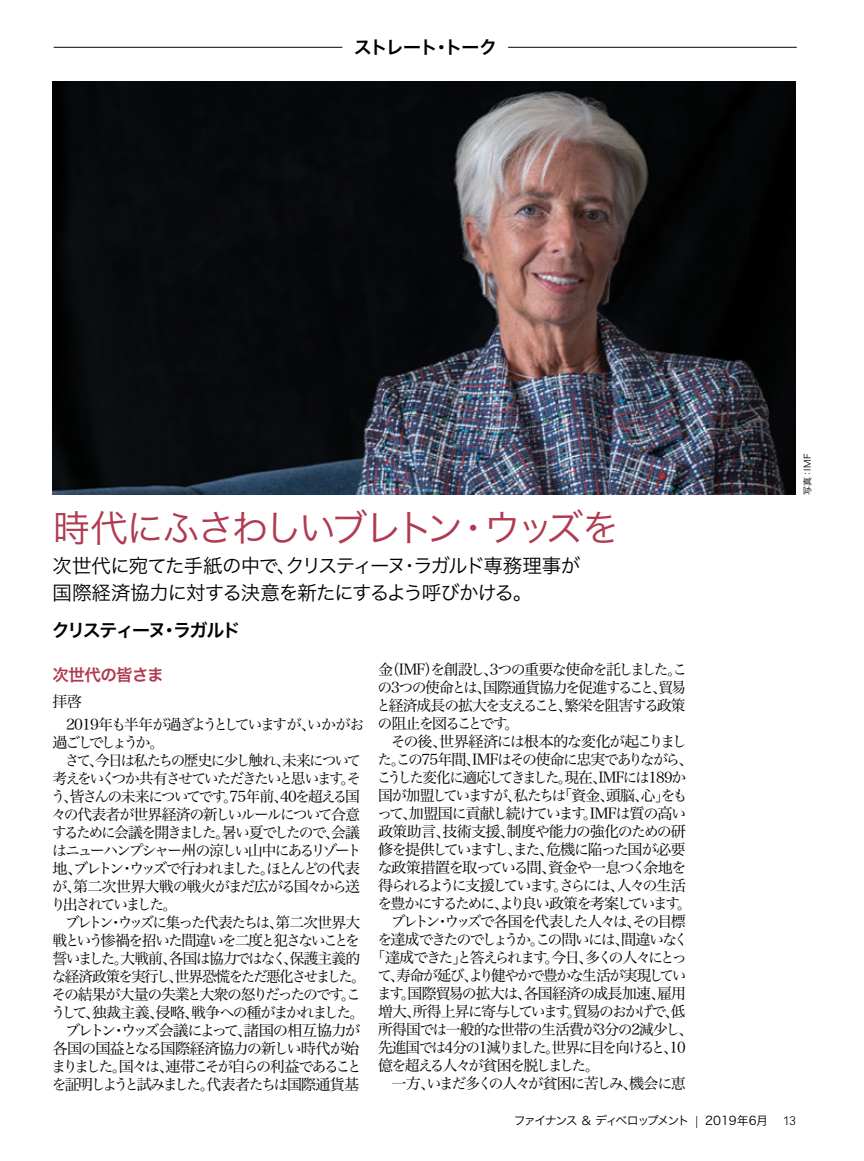
<style>
.page{position:relative;width:864px;height:1161px;background:#fff}
.page>*{position:absolute;margin:0;border:0;box-sizing:border-box;transform-origin:0 0}
.t1{font:37.5px "Hira Kaku Pro W3";letter-spacing:-.09em;color:#b03a50}
.t2{font:19.5px/27px "Hira Kaku Pro W3";letter-spacing:-.055em;color:#000}
.t3{font:18px "Hira Kaku Pro W6";letter-spacing:-.095em;color:#000}
.t4{font:18px "Hira Kaku Pro W6";letter-spacing:-.065em;color:#000}
.t5{font:16.5px "Hira Kaku Pro W6";letter-spacing:-.035em;color:#b03a50}
.t6{font:15px/18px "Hira Min Pro W3";letter-spacing:-.115em;color:#000;text-align:justify}
.t7{font:15px "Hira Min Pro W3";letter-spacing:-.16em;color:#000}
.t8{font:15px "Hira Min Pro W3";letter-spacing:-.14em;color:#000}
.t9{font:15px "Hira Min Pro W3";letter-spacing:-.095em;color:#000}
.t10{font:15px "Hira Min Pro W3";letter-spacing:-.09em;color:#000}
.t11{font:15px "Hira Min Pro W3";letter-spacing:-.085em;color:#000}
.t12{font:15px "Hira Min Pro W3";letter-spacing:-.155em;color:#000}
.t13{font:15px "Hira Min Pro W3";letter-spacing:-.17em;color:#000}
.t14{font:15px/22.5px "Hira Min Pro W3";letter-spacing:-.05em;color:#000}
.t15{font:15px "Hira Min Pro W3";letter-spacing:-.165em;color:#000}
.t16{font:15px "Hira Min Pro W3";letter-spacing:-.06em;color:#000}
.t17{font:15px "Hira Min Pro W3";letter-spacing:-.07em;color:#000}
.t18{font:15px "Hira Min Pro W3";letter-spacing:-.075em;color:#000}
.t19{font:15px "Hira Min Pro W3";letter-spacing:-.08em;color:#000}
.t20{font:15px "Hira Min Pro W3";letter-spacing:-.19em;color:#000}
.t21{font:12px "Hira Kaku Pro N W3";letter-spacing:-.13em;color:#000}
.t22{font:9px "Hira Kaku Pro W3";color:#000}
.s1{font-family:"Vectora LT Std";font-weight:300}
</style>
<div class="page">
<img style="left:53px;top:81px;width:742px;height:414px">
<hr style="left:54px;top:47px;width:288px;height:1px;background:#000">
<hr style="left:508px;top:47px;width:289px;height:1px;background:#000">
<p class="t4" style="left:354px;top:30px;width:145px">ストレート・トーク</p>
<h1 class="t1" style="left:52px;top:495px;width:569px">時代にふさわしいブレトン・ウッズを</h1>
<h2 class="t2" style="left:52px;top:551px;width:529px">次世代に宛てた手紙の中で、クリスティーヌ･ラガルド専務理事が国際経済協力に対する決意を新たにするよう呼びかける。</h2>
<p class="t3" style="left:52px;top:614px;width:190px">クリスティーヌ･ラガルド</p>
<p class="t22" style="left:799px;top:495px;width:43px;rotate:-90deg">写真：IMF</p>
<p class="t5" style="left:52px;top:660px;width:113px">次世代の皆さま</p>
<p class="t14" style="left:66px;top:689px;width:300px;text-indent:-14px">拝啓<br>2019年も半年が過ぎようとしていますが、いかがお</p>
<p class="t20" style="left:52px;top:729px;width:114px">過ごしでしょうか。</p>
<p class="t6" style="left:65px;top:750px;width:298px">さて、今日は私たちの歴史に少し触れ、未来について</p>
<p class="t7" style="left:53px;top:765px;width:310px">考えをいくつか共有させていただきたいと思います。そ</p>
<p class="t6" style="left:51px;top:786px;width:311px">う、皆さんの未来についてです。75年前、40を超える国</p>
<p class="t10" style="left:52px;top:801px;width:310px">々の代表者が世界経済の新しいルールについて合意</p>
<p class="t8" style="left:52px;top:819px;width:310px">するために会議を開きました。暑い夏でしたので、会議</p>
<p class="t12" style="left:52px;top:837px;width:312px">はニューハンプシャー州の涼しい山中にあるリゾート</p>
<p class="t15" style="left:52px;top:855px;width:309px">地、ブレトン・ウッズで行われました。ほとんどの代表</p>
<p class="t11" style="left:52px;top:873px;width:309px">が、第二次世界大戦の戦火がまだ広がる国々から送</p>
<p class="t13" style="left:51px;top:891px;width:128px">り出されていました。</p>
<p class="t6" style="left:65px;top:912px;width:297px">ブレトン・ウッズに集った代表たちは、第二次世界大</p>
<p class="t8" style="left:52px;top:927px;width:309px">戦という惨禍を招いた間違いを二度と犯さないことを</p>
<p class="t6" style="left:52px;top:948px;width:309px">誓いました。大戦前、各国は協力ではなく、保護主義的</p>
<p class="t6" style="left:52px;top:966px;width:316px">な経済政策を実行し、世界恐慌をただ悪化させました。</p>
<p class="t11" style="left:52px;top:981px;width:311px">その結果が大量の失業と大衆の怒りだったのです。こ</p>
<p class="t10" style="left:51px;top:999px;width:315px">うして、独裁主義、侵略、戦争への種がまかれました。</p>
<p class="t9" style="left:65px;top:1017px;width:297px">ブレトン・ウッズ会議によって、諸国の相互協力が</p>
<p class="t19" style="left:52px;top:1035px;width:309px">各国の国益となる国際経済協力の新しい時代が始</p>
<p class="t13" style="left:51px;top:1053px;width:312px">まりました。国々は、連帯こそが自らの利益であること</p>
<p class="t6" style="left:52px;top:1074px;width:309px">を証明しようと試みました。代表者たちは国際通貨基</p>
<p class="t6" style="left:376px;top:659px;width:312px">金（IMF）を創設し、3つの重要な使命を託しました。この3つの使命とは、国際通貨協力を促進すること、貿易と経済成長の拡大を支えること、繁栄を阻害する政策の阻止を図ることです。</p>
<p class="t11" style="left:391px;top:729px;width:298px">その後、世界経済には根本的な変化が起こりまし</p>
<p class="t9" style="left:378px;top:747px;width:317px">た。この75年間、IMFはその使命に忠実でありながら、</p>
<p class="t6" style="left:377px;top:767px;width:311px">こうした変化に適応してきました。現在、IMFには189か</p>
<p class="t7" style="left:378px;top:783px;width:311px">国が加盟していますが、私たちは「資金、頭脳、心」をも</p>
<p class="t10" style="left:377px;top:801px;width:311px">って、加盟国に貢献し続けています。IMFは質の高い</p>
<p class="t18" style="left:378px;top:819px;width:309px">政策助言、技術支援、制度や能力の強化のための研</p>
<p class="t6" style="left:378px;top:839px;width:309px">修を提供していますし、また、危機に陥った国が必要</p>
<p class="t9" style="left:377px;top:855px;width:311px">な政策措置を取っている間、資金や一息つく余地を</p>
<p class="t7" style="left:378px;top:873px;width:309px">得られるように支援しています。さらには、人々の生活</p>
<p class="t12" style="left:377px;top:891px;width:316px">を豊かにするために、より良い政策を考案しています。</p>
<p class="t8" style="left:390px;top:909px;width:297px">ブレトン・ウッズで各国を代表した人々は、その目標</p>
<p class="t8" style="left:377px;top:927px;width:313px">を達成できたのでしょうか。この問いには、間違いなく</p>
<p class="t7" style="left:371px;top:945px;width:318px">「達成できた」と答えられます。今日、多くの人々にとっ</p>
<p class="t9" style="left:377px;top:963px;width:310px">て、寿命が延び、より健やかで豊かな生活が実現してい</p>
<p class="t16" style="left:377px;top:981px;width:311px">ます。国際貿易の拡大は、各国経済の成長加速、雇用</p>
<p class="t6" style="left:378px;top:1001px;width:309px">増大、所得上昇に寄与しています。貿易のおかげで、低</p>
<p class="t17" style="left:378px;top:1017px;width:317px">所得国では一般的な世帯の生活費が3分の2減少し、</p>
<p class="t6" style="left:378px;top:1037px;width:309px">先進国では4分の1減りました。世界に目を向けると、10</p>
<p class="t6" style="left:378px;top:1055px;width:223px">億を超える人々が貧困を脱しました。</p>
<p class="t6" style="left:392px;top:1073px;width:296px">一方、いまだ多くの人々が貧困に苦しみ、機会に恵</p>
<p class="t21" style="left:514px;top:1110px;width:283px">ファイナンス ＆ ディベロップメント <span class="s1">|</span> 2019年6月 <span class="s1">13</span></p>
</div>
